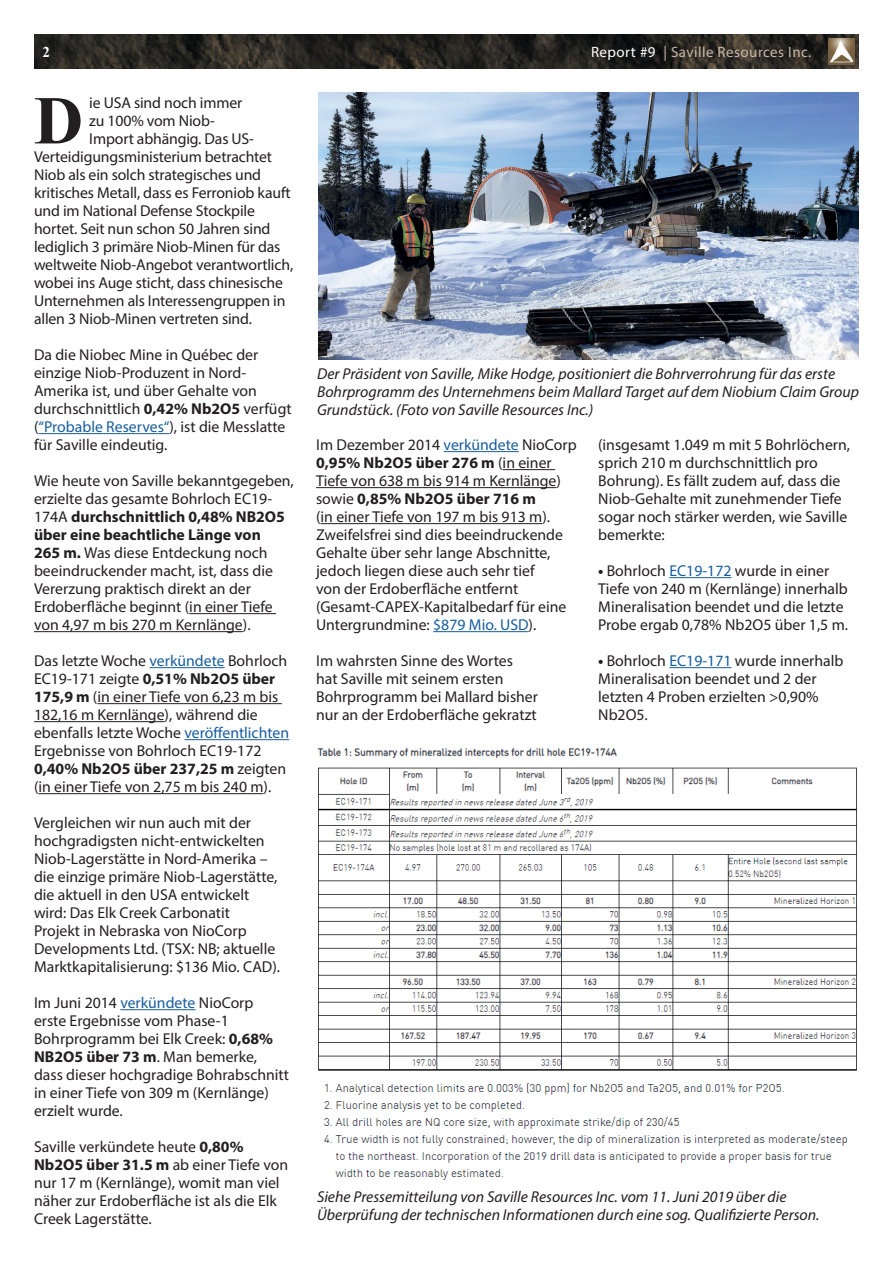
<style>
.page{position:relative;width:893px;height:1263px;background:#fff}
.page>*{position:absolute;margin:0;border:0;box-sizing:border-box;transform-origin:0 0}
.t1{font:700 68.4px "Times New Roman";color:#231f20}
.t2{font:15.75px/18px "Myriad Pro";color:#231f20}
.t3{font:italic 15.75px/18px "Myriad Pro";color:#231f20}
.t4{font:15px "Myriad Pro";letter-spacing:.03em;color:#cab8a7}
.t5{font:700 15px "Times New Roman";color:#fff}
.s1{color:#fff}
.s2{font-weight:700}
.s3{color:#175d9e}
</style>
<div class="page">
<hr style="left:38px;top:433px;width:132px;height:1px;background:#175d9e">
<hr style="left:189px;top:613px;width:87px;height:1px;background:#231f20">
<hr style="left:34px;top:631px;width:209px;height:1px;background:#231f20">
<hr style="left:149px;top:667px;width:76px;height:1px;background:#175d9e">
<hr style="left:97px;top:703px;width:185px;height:1px;background:#231f20">
<hr style="left:34px;top:721px;width:131px;height:1px;background:#231f20">
<hr style="left:185px;top:739px;width:104px;height:1px;background:#175d9e">
<hr style="left:38px;top:793px;width:226px;height:1px;background:#231f20">
<hr style="left:120px;top:1009px;width:76px;height:1px;background:#175d9e">
<hr style="left:444px;top:451px;width:75px;height:1px;background:#175d9e">
<hr style="left:503px;top:469px;width:52px;height:1px;background:#231f20">
<hr style="left:316px;top:487px;width:240px;height:1px;background:#231f20">
<hr style="left:321px;top:523px;width:221px;height:1px;background:#231f20">
<hr style="left:433px;top:631px;width:96px;height:1px;background:#175d9e">
<hr style="left:669px;top:577px;width:62px;height:1px;background:#175d9e">
<hr style="left:669px;top:667px;width:62px;height:1px;background:#175d9e">
<img style="left:34px;top:34px;width:825px;height:35px">
<div style="left:827px;top:37px;width:29px;height:31px;background:#231f20;opacity:.65"></div>
<img style="left:828px;top:38px;width:26px;height:27px">
<img style="left:317px;top:748px;width:540px;height:432px">
<img style="left:318px;top:93px;width:541px;height:267px">
<p class="t5" style="left:43px;top:41px;width:9px">2</p>
<p class="t4" style="left:591px;top:43px;width:222px"><span class="s1">Report #9</span> | Saville Resources Inc.</p>
<h1 class="t1" style="left:34px;top:71px;width:51px">D</h1>
<p class="t2" style="left:89px;top:93px;width:154px">ie USA sind noch immer</p>
<p class="t2" style="left:89px;top:111px;width:127px">zu 100% vom Niob-</p>
<p class="t2" style="left:89px;top:129px;width:166px">Import abhängig. Das US-</p>
<p class="t2" style="left:34px;top:147px;width:240px">Verteidigungsministerium betrachtet</p>
<p class="t2" style="left:34px;top:165px;width:229px">Niob als ein solch strategisches und</p>
<p class="t2" style="left:34px;top:183px;width:258px">kritisches Metall, dass es Ferroniob kauft</p>
<p class="t2" style="left:34px;top:201px;width:222px">und im National Defense Stockpile</p>
<p class="t2" style="left:34px;top:219px;width:238px">hortet. Seit nun schon 50 Jahren sind</p>
<p class="t2" style="left:34px;top:237px;width:248px">lediglich 3 primäre Niob-Minen für das</p>
<p class="t2" style="left:34px;top:255px;width:261px">weltweite Niob-Angebot verantwortlich,</p>
<p class="t2" style="left:34px;top:273px;width:251px">wobei ins Auge sticht, dass chinesische</p>
<p class="t2" style="left:34px;top:291px;width:253px">Unternehmen als Interessengruppen in</p>
<p class="t2" style="left:34px;top:309px;width:220px">allen 3 Niob-Minen vertreten sind.</p>
<p class="t2" style="left:34px;top:346px;width:259px">Da die Niobec Mine in Québec der einzige Niob-Produzent in Nord-Amerika ist, und über Gehalte von durchschnittlich <span class="s2">0,42% Nb2O5</span> verfügt (<span class="s3">“Probable Reserves“</span>), ist die Messlatte für Saville eindeutig.</p>
<p class="t2" style="left:34px;top:472px;width:261px">Wie heute von Saville bekanntgegeben, erzielte das gesamte Bohrloch EC19- 174A <span class="s2">durchschnittlich 0,48% NB2O5 über eine beachtliche Länge von<br>265 m.</span> Was diese Entdeckung noch beeindruckender macht, ist, dass die Vererzung praktisch direkt an der Erdoberfläche beginnt (in einer Tiefe von 4,97 m bis 270 m Kernlänge).</p>
<p class="t2" style="left:34px;top:652px;width:257px">Das letzte Woche <span class="s3">verkündete</span> Bohrloch EC19-171 zeigte <span class="s2">0,51% Nb2O5 über 175,9 m</span> (in einer Tiefe von 6,23 m bis 182,16 m Kernlänge), während die ebenfalls letzte Woche <span class="s3">veröffentlichten </span>Ergebnisse von Bohrloch EC19-172<br><span class="s2">0,40% Nb2O5 über 237,25 m</span> zeigten (in einer Tiefe von 2,75 m bis 240 m).</p>
<p class="t2" style="left:34px;top:814px;width:248px">Vergleichen wir nun auch mit der hochgradigsten nicht-entwickelten Niob-Lagerstätte in Nord-Amerika – die einzige primäre Niob-Lagerstätte, die aktuell in den USA entwickelt wird: Das Elk Creek Carbonatit<br>Projekt in Nebraska von NioCorp Developments Ltd. (TSX: NB; aktuelle Marktkapitalisierung: $136 Mio. CAD).</p>
<p class="t2" style="left:34px;top:994px;width:257px">Im Juni 2014 <span class="s3">verkündete</span> NioCorp erste Ergebnisse vom Phase-1<br>Bohrprogramm bei Elk Creek: <span class="s2">0,68%<br>NB2O5 über 73 m</span>. Man bemerke, dass dieser hochgradige Bohrabschnitt in einer Tiefe von 309 m (Kernlänge) erzielt wurde.</p>
<p class="t2" style="left:34px;top:1138px;width:256px">Saville verkündete heute <span class="s2">0,80%<br>Nb2O5 über 31.5 m</span> ab einer Tiefe von nur 17 m (Kernlänge), womit man viel näher zur Erdoberfläche ist als die Elk<br>Creek Lagerstätte.</p>
<p class="t3" style="left:317px;top:364px;width:543px">Der Präsident von Saville, Mike Hodge, positioniert die Bohrverrohrung für das erste<br>Bohrprogramm des Unternehmens beim Mallard Target auf dem Niobium Claim Group<br>Grundstück. (Foto von Saville Resources Inc.)</p>
<p class="t2" style="left:316px;top:435px;width:262px">Im Dezember 2014 <span class="s3">verkündete</span> NioCorp <span class="s2">0,95% Nb2O5 über 276 m</span> (in einer Tiefe von 638 m bis 914 m Kernlänge) sowie <span class="s2">0,85% Nb2O5 über 716 m<br></span>(in einer Tiefe von 197 m bis 913 m).<br>Zweifelsfrei sind dies beeindruckende Gehalte über sehr lange Abschnitte, jedoch liegen diese auch sehr tief<br>von der Erdoberfläche entfernt (Gesamt-CAPEX-Kapitalbedarf für eine Untergrundmine: <span class="s3">$879 Mio. USD</span>).</p>
<p class="t2" style="left:316px;top:651px;width:223px">Im wahrsten Sinne des Wortes hat Saville mit seinem ersten<br>Bohrprogramm bei Mallard bisher nur an der Erdoberfläche gekratzt</p>
<p class="t2" style="left:598px;top:435px;width:253px">(insgesamt 1.049 m mit 5 Bohrlöchern, sprich 210 m durchschnittlich pro<br>Bohrung). Es fällt zudem auf, dass die<br>Niob-Gehalte mit zunehmender Tiefe sogar noch stärker werden, wie Saville bemerkte:</p>
<p class="t2" style="left:598px;top:561px;width:251px"><span class="s2">•</span> Bohrloch <span class="s3">EC19-172</span> wurde in einer Tiefe von 240 m (Kernlänge) innerhalb Mineralisation beendet und die letzte Probe ergab 0,78% Nb2O5 über 1,5 m.</p>
<p class="t2" style="left:598px;top:651px;width:247px"><span class="s2">•</span> Bohrloch <span class="s3">EC19-171</span> wurde innerhalb<br>Mineralisation beendet und 2 der letzten 4 Proben erzielten &gt;0,90%<br>Nb2O5.</p>
<p class="t3" style="left:317px;top:1188px;width:504px">Siehe Pressemitteilung von Saville Resources Inc. vom 11. Juni 2019 über die<br>Überprüfung der technischen Informationen durch eine sog. Qualifizierte Person.</p>
</div>
